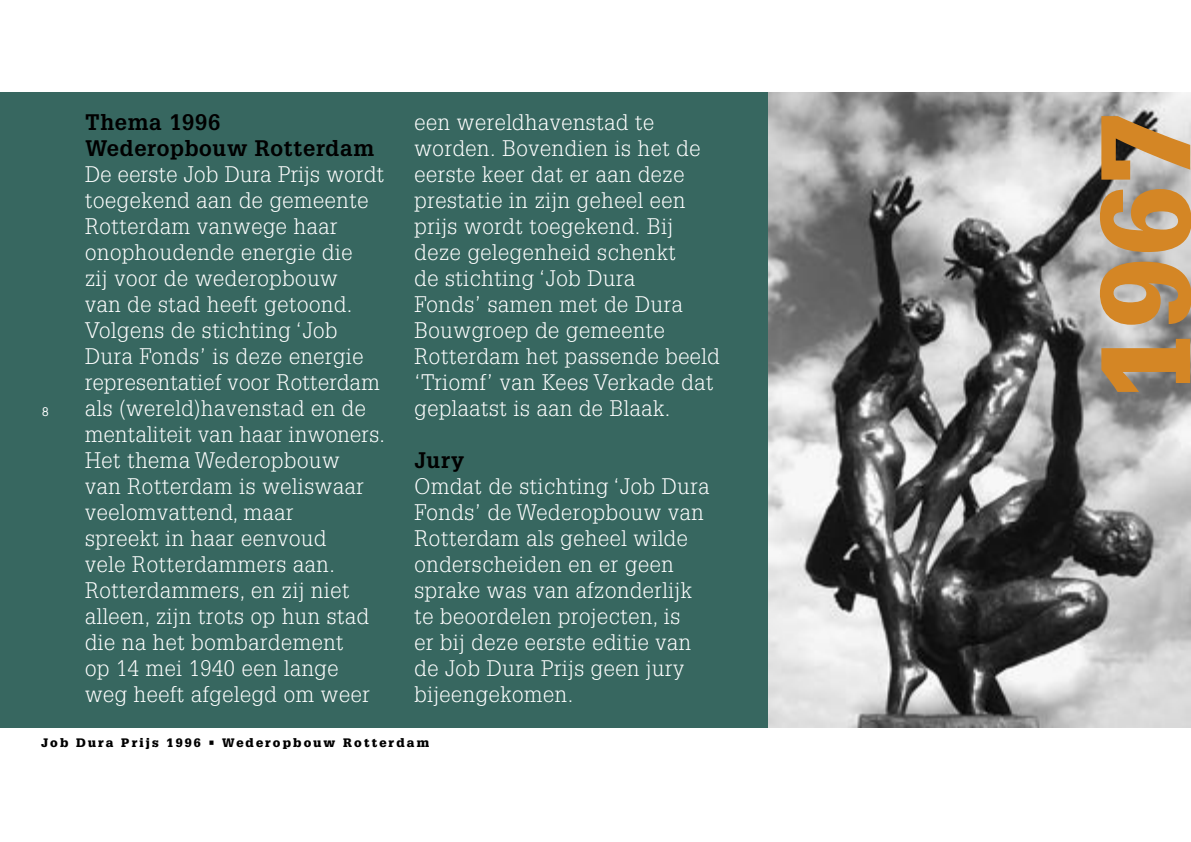
<style>
.page{position:relative;width:1191px;height:842px;background:#fff}
.page>*{position:absolute;margin:0;border:0;box-sizing:border-box;transform-origin:0 0}
.inleiding{font:900 124px "Glypha LT";color:#d48625}
.inleiding_light{font:300 22px/26px "Glypha LT";letter-spacing:.03em;color:#fff}
.t1{font:900 12px "Glypha LT";letter-spacing:.17em;color:#000;scale:1.05 1}
.t2{font:700 12px "Letter Gothic";color:#fff}
.s1{font-weight:700;color:#000}
</style>
<div class="page">
<div style="left:0;top:92px;width:1191px;height:635px;background:#376760"></div>
<img style="left:768px;top:92px;width:423px;height:635px">
<p class="t2" style="left:42px;top:404px;width:9px">8</p>
<p class="inleiding_light" style="left:85px;top:110px;width:301px"><span class="s1">Thema 1996<br>Wederopbouw Rotterdam<br></span>De eerste Job Dura Prijs wordt toegekend aan de gemeente<br>Rotterdam vanwege haar onophoudende energie die<br>zij voor de wederopbouw<br>van de stad heeft getoond.<br>Volgens de stichting ‘Job<br>Dura Fonds’ is deze energie representatief voor Rotterdam als (wereld)havenstad en de mentaliteit van haar inwoners.<br>Het thema Wederopbouw<br>van Rotterdam is weliswaar veelomvattend, maar<br>spreekt in haar eenvoud<br>vele Rotterdammers aan.<br>Rotterdammers, en zij niet alleen, zijn trots op hun stad die na het bombardement<br>op 14 mei 1940 een lange weg heeft afgelegd om weer</p>
<p class="inleiding_light" style="left:414px;top:110px;width:307px">een wereldhavenstad te worden. Bovendien is het de eerste keer dat er aan deze prestatie in zijn geheel een prijs wordt toegekend. Bij deze gelegenheid schenkt<br>de stichting ‘Job Dura<br>Fonds’ samen met de Dura<br>Bouwgroep de gemeente<br>Rotterdam het passende beeld ‘Triomf’ van Kees Verkade dat geplaatst is aan de Blaak.</p>
<p class="inleiding_light" style="left:414px;top:448px;width:296px"><span class="s1">Jury<br></span>Omdat de stichting ‘Job Dura<br>Fonds’ de Wederopbouw van<br>Rotterdam als geheel wilde onderscheiden en er geen sprake was van afzonderlijk te beoordelen projecten, is<br>er bij deze eerste editie van de Job Dura Prijs geen jury bijeengekomen.</p>
<p class="t1" style="left:41px;top:735px;width:371px">Job Dura Prijs 1996 • Wederopbouw Rotterdam</p>
<p class="inleiding" style="left:1070px;top:400px;width:288px;rotate:-90deg">1967</p>
</div>
